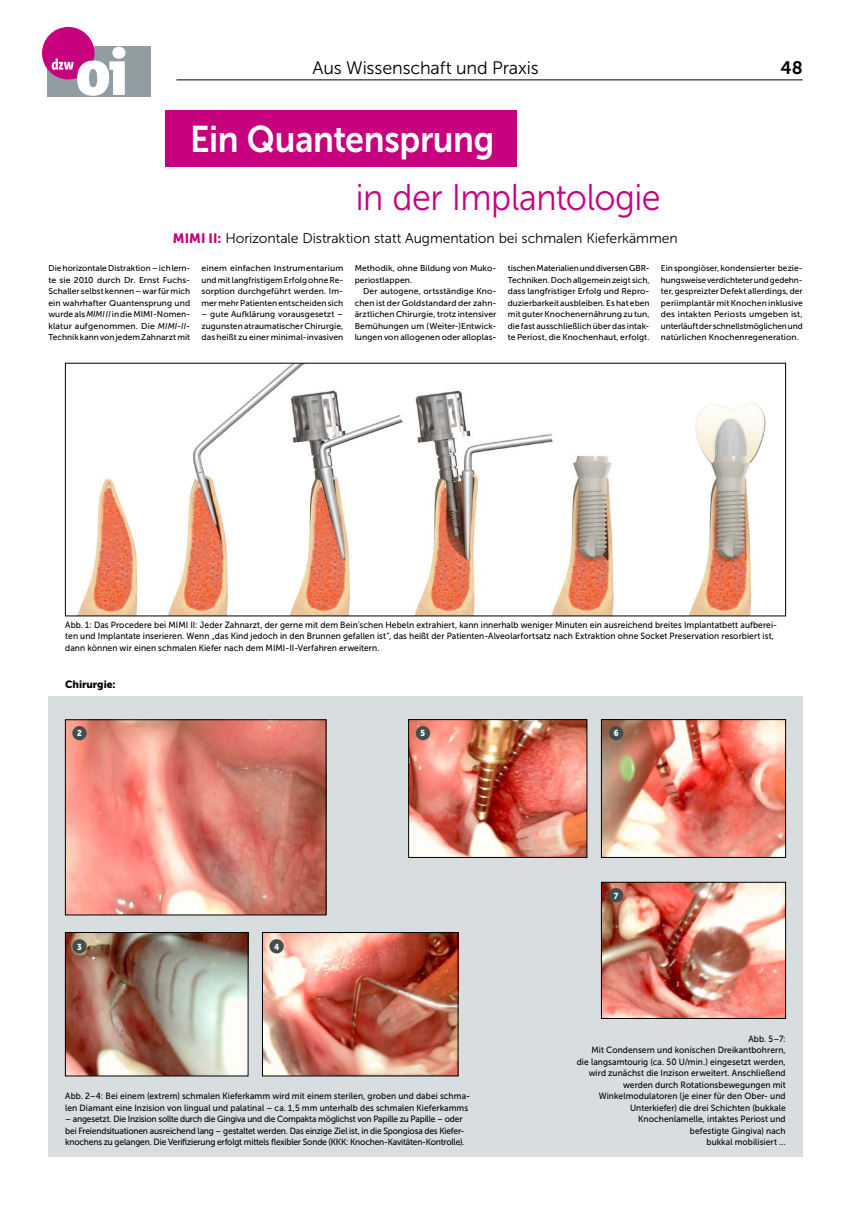
<style>
.page{position:relative;width:851px;height:1219px;background:#fff}
.page>*{position:absolute;margin:0;border:0;box-sizing:border-box;transform-origin:0 0}
.t1{font:800 62.6px "Corpid Cd LF";color:#fff;scale:1.12 1}
.t2{font:37px "Museo Sans 300";letter-spacing:-.015em;color:#c7007e;scale:.92 1}
.t3{font:37px "Museo Sans 700";letter-spacing:-.01em;color:#fff;scale:.92 1}
.t4{font:18px "Museo Sans 300";letter-spacing:-.01em;color:#000}
.t5{font:18px "Museo Sans 700";color:#000}
.t6{font:14px "Museo Sans 300";letter-spacing:-.005em;color:#000}
.t7{font:10.5px "Museo Sans 900";letter-spacing:-.005em;color:#000}
.t8{font:9px/11.5px "Museo Sans 500";letter-spacing:.005em;color:#000;scale:.94 1}
.t9{font:9px/11.5px "Museo Sans 500";letter-spacing:-.02em;color:#000;scale:.94 1}
.t10{font:8.6px "Museo Sans 900";color:#fff;scale:.92 1}
.t11{font:8.5px/11.5px "Museo Sans 500";letter-spacing:.01em;color:#000}
.s1{font-family:"Museo Sans 900";font-size:13.5px;color:#c7007e}
.s2{font-style:italic}
</style>
<div class="page">
<hr style="left:176px;top:79px;width:626px;height:1px;background:#000">
<div style="left:48px;top:46px;width:103px;height:50px;background:#929da3"></div>
<div style="left:42px;top:27px;width:52px;height:52px;background:#c7007e;border-radius:50%"></div>
<svg style="left:52px;top:47px;width:73px;height:49px"></svg>
<div style="left:48px;top:697px;width:754px;height:460px;background:#d8dde0"></div>
<div style="left:165px;top:111px;width:351px;height:56px;background:#c7007e"></div>
<img style="left:67px;top:722px;width:257px;height:191px">
<img style="left:67px;top:934px;width:179px;height:140px">
<div style="left:65px;top:932px;width:183px;height:144px;border:1px solid #000"></div>
<img style="left:264px;top:934px;width:192px;height:140px">
<div style="left:262px;top:932px;width:196px;height:144px;border:1px solid #000"></div>
<img style="left:410px;top:721px;width:175px;height:135px">
<div style="left:408px;top:719px;width:179px;height:139px;border:1px solid #000"></div>
<img style="left:603px;top:721px;width:180px;height:135px">
<div style="left:601px;top:719px;width:184px;height:139px;border:1px solid #000"></div>
<img style="left:603px;top:884px;width:180px;height:133px">
<div style="left:601px;top:882px;width:184px;height:137px;border:1px solid #000"></div>
<img style="left:77px;top:365px;width:689px;height:249px">
<div style="left:72px;top:726px;width:15px;height:14px;background:#434e4e;border-radius:50%"></div>
<div style="left:416px;top:726px;width:14px;height:14px;background:#434e4e;border-radius:50%"></div>
<div style="left:609px;top:726px;width:14px;height:14px;background:#434e4e;border-radius:50%"></div>
<div style="left:609px;top:888px;width:14px;height:14px;background:#434e4e;border-radius:50%"></div>
<div style="left:72px;top:939px;width:15px;height:14px;background:#434e4e;border-radius:50%"></div>
<div style="left:269px;top:939px;width:15px;height:14px;background:#434e4e;border-radius:50%"></div>
<h1 class="t1" style="left:76px;top:38px;width:47px">oi</h1>
<h3 class="t4" style="left:312px;top:58px;width:228px">Aus Wissenschaft und Praxis</h3>
<h3 class="t5" style="left:780px;top:58px;width:24px">48</h3>
<h2 class="t3" style="left:190px;top:119px;width:332px">Ein Quantensprung</h2>
<h2 class="t2" style="left:356px;top:177px;width:333px">in der Implantologie</h2>
<h3 class="t6" style="left:173px;top:231px;width:506px"><span class="s1">MIMI II:</span> Horizontale Distraktion statt Augmentation bei schmalen Kieferkämmen</h3>
<p class="t11" style="left:48px;top:262px;width:143px">Die horizontale Distraktion – ich lern&shy;te sie 2010 durch Dr. Ernst Fuchs-Schaller selbst kennen – war für mich ein wahrhafter Quantensprung und wurde als <span class="s2">MIMI II</span> in die MIMI-Nomen&shy;klatur aufgenommen. Die <span class="s2">MIMI-II</span>-Technik kann von jedem Zahnarzt mit</p>
<p class="t11" style="left:201px;top:262px;width:143px;text-align:justify">einem einfachen Instrumentarium und mit langfristigem Erfolg ohne Re&shy;sorption durchgeführt werden. Im&shy;mer mehr Patienten entscheiden sich</p>
<p class="t11" style="left:507px;top:262px;width:143px">tischen Materialien und diversen GBR-Techniken. Doch allgemein zeigt sich, dass langfristiger Erfolg und Repro&shy;duzierbarkeit ausbleiben. Es hat eben mit guter Knochenernährung zu tun, die fast ausschließlich über das intak&shy;te Periost, die Knochenhaut, erfolgt.</p>
<p class="t11" style="left:661px;top:262px;width:143px">Ein spongiöser, kondensierter bezie&shy;hungsweise verdichteter und gedehn&shy;ter, gespreizter Defekt allerdings, der periimplantär mit Knochen inklusive des intakten Periosts umgeben ist, unterläuft der schnellstmöglichen und natürlichen Knochenregeneration.</p>
<p class="t11" style="left:354px;top:262px;width:143px">Methodik, ohne Bildung von Muko&shy;periostlappen.</p>
<p class="t11" style="left:354px;top:285px;width:143px;text-align:justify;text-indent:9px">Der autogene, ortsständige Kno&shy;chen ist der Goldstandard der zahn&shy;ärztlichen Chirurgie, trotz intensiver Bemühungen um (Weiter-)Entwick&shy;lungen von allogenen oder alloplas-</p>
<p class="t11" style="left:201px;top:308px;width:143px;text-align:justify">– gute Aufklärung vorausgesetzt – zugunsten atraumatischer Chirurgie, das heißt zu einer minimal-invasiven</p>
<p class="t8" style="left:65px;top:619px;width:758px">Abb. 1: Das Procedere bei MIMI II: Jeder Zahnarzt, der gerne mit dem Bein‘schen Hebeln extrahiert, kann innerhalb weniger Minuten ein ausreichend breites Implantatbett aufberei&shy;ten und Implantate inserieren. Wenn „das Kind jedoch in den Brunnen gefallen ist“, das heißt der Patienten-Alveolarfortsatz nach Extraktion ohne Socket Preservation resorbiert ist, dann können wir einen schmalen Kiefer nach dem MIMI-II-Verfahren erweitern.</p>
<p class="t7" style="left:65px;top:678px;width:52px">Chirurgie:</p>
<p class="t10" style="left:77px;top:729px;width:7px">2</p>
<p class="t10" style="left:420px;top:729px;width:7px">5</p>
<p class="t10" style="left:613px;top:729px;width:7px">6</p>
<p class="t10" style="left:77px;top:942px;width:7px">3</p>
<p class="t10" style="left:274px;top:942px;width:7px">4</p>
<p class="t8" style="left:65px;top:1090px;width:432px">Abb. 2–4: Bei einem (extrem) schmalen Kieferkamm wird mit einem sterilen, groben und dabei schma&shy;len Diamant eine Inzision von lingual und palatinal – ca. 1,5 mm unterhalb des schmalen Kieferkamms</p>
<p class="t9" style="left:65px;top:1113px;width:426px">– angesetzt. Die Inzision sollte durch die Gingiva und die Compakta möglichst von Papille zu Papille – oder bei Freiendsituationen ausreichend lang – gestaltet werden. Das einzige Ziel ist, in die Spongiosa des Kiefer&shy;knochens zu gelangen. Die Verifizierung erfolgt mittels flexibler Sonde (KKK: Knochen-Kavitäten-Kontrolle).</p>
<p class="t10" style="left:613px;top:891px;width:6px">7</p>
<p class="t8" style="left:576px;top:1033px;width:224px;text-align:right">Abb. 5–7:<br>Mit Condensern und konischen Dreikantbohrern,<br>die langsamtourig (ca. 50 U/min.) eingesetzt werden, wird zunächst die Inzison erweitert. Anschließend werden durch Rotationsbewegungen mit Winkelmodulatoren (je einer für den Ober- und Unterkiefer) die drei Schichten (bukkale Knochenlamelle, intaktes Periost und<br>befestigte Gingiva) nach<br>bukkal mobilisiert …</p>
</div>
